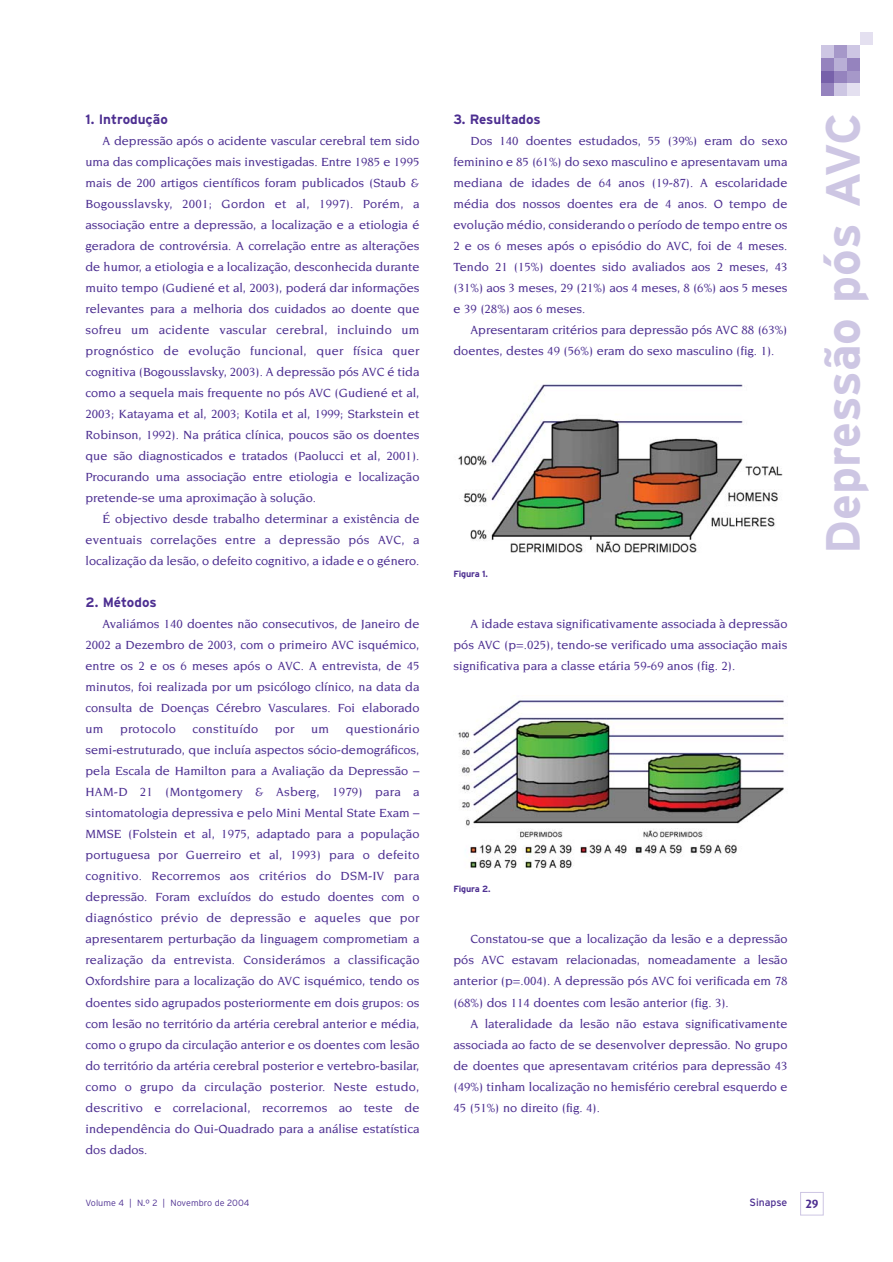
<style>
.page{position:relative;width:893px;height:1262px;background:#fff}
.page>*{position:absolute;margin:0;border:0;box-sizing:border-box;transform-origin:0 0}
.t1{font:700 48px "Interstate";color:#cdc6e3}
.t2{font:700 13.5px "Interstate";color:#4d2f91}
.t3{font:500 12.75px/21px "Novarese";color:#4d2f91;text-align:justify}
.t4{font:500 12.75px "Novarese";letter-spacing:.02em;color:#4d2f91}
.t5{font:700 12px "Dax";color:#4d2f91}
.t6{font:10.5px "Interstate";color:#4d2f91}
.t7{font:300 9px "Interstate";color:#4d2f91}
.t8{font:700 9px "Interstate";letter-spacing:-.02em;color:#4d2f91}
</style>
<div class="page">
<div style="left:821px;top:45px;width:13px;height:13px;background:#cdc6e3"></div>
<div style="left:834px;top:45px;width:13px;height:13px;background:#a698c9"></div>
<div style="left:834px;top:58px;width:13px;height:13px;background:#b9afd6"></div>
<div style="left:821px;top:58px;width:13px;height:13px;background:#9583be"></div>
<div style="left:821px;top:71px;width:13px;height:13px;background:#7761aa"></div>
<div style="left:834px;top:71px;width:13px;height:13px;background:#9583be"></div>
<div style="left:847px;top:45px;width:12px;height:13px;background:#cdc6e3"></div>
<div style="left:859px;top:33px;width:13px;height:12px;background:#e4e0f0"></div>
<div style="left:847px;top:58px;width:12px;height:13px;background:#9583be"></div>
<div style="left:847px;top:71px;width:12px;height:13px;background:#a698c9"></div>
<div style="left:821px;top:84px;width:13px;height:12px;background:#9583be"></div>
<div style="left:834px;top:84px;width:13px;height:12px;background:#cdc6e3"></div>
<div style="left:847px;top:84px;width:12px;height:12px;background:#e4e0f0"></div>
<div style="left:800px;top:1192px;width:23px;height:23px;border:1px solid #cdc6e3"></div>
<img style="left:458px;top:384px;width:325px;height:169px">
<img style="left:458px;top:700px;width:326px;height:169px">
<p class="t2" style="left:85px;top:114px;width:84px">1. Introdução</p>
<p class="t3" style="left:85px;top:131px;width:335px;text-indent:17px">A depressão após o acidente vascular cerebral tem sido uma das complicações mais investigadas. Entre 1985 e 1995 mais de 200 artigos científicos foram publicados (Staub &amp; Bogousslavsky, 2001; Gordon et al, 1997). Porém, a associação entre a depressão, a localização e a etiologia é geradora de controvérsia. A correlação entre as alterações de humor, a etiologia e a localização, desconhecida durante muito tempo (Gudiené et al, 2003), poderá dar informações relevantes para a melhoria dos cuidados ao doente que sofreu um acidente vascular cerebral, incluindo um prognóstico de evolução funcional, quer física quer cognitiva (Bogousslavsky, 2003). A depressão pós AVC é tida como a sequela mais frequente no pós AVC (Gudiené et al, 2003; Katayama et al, 2003; Kotila et al, 1999; Starkstein et Robinson, 1992). Na prática clínica, poucos são os doentes que são diagnosticados e tratados (Paolucci et al, 2001).<br>Procurando uma associação entre etiologia e localização pretende-se uma aproximação à solução.</p>
<p class="t3" style="left:85px;top:509px;width:335px;text-indent:17px">É objectivo desde trabalho determinar a existência de eventuais correlações entre a depressão pós AVC, a localização da lesão, o defeito cognitivo, a idade e o género.</p>
<p class="t2" style="left:85px;top:597px;width:73px">2. Métodos</p>
<p class="t3" style="left:85px;top:614px;width:335px;text-indent:17px">Avaliámos 140 doentes não consecutivos, de Janeiro de 2002 a Dezembro de 2003, com o primeiro AVC isquémico, entre os 2 e os 6 meses após o AVC. A entrevista, de 45 minutos, foi realizada por um psicólogo clínico, na data da consulta de Doenças Cérebro Vasculares. Foi elaborado um</p>
<p class="t4" style="left:120px;top:724px;width:57px">protocolo</p>
<p class="t4" style="left:193px;top:724px;width:67px">constituído</p>
<p class="t3" style="left:275px;top:719px;width:21px">por</p>
<p class="t3" style="left:311px;top:719px;width:19px">um</p>
<p class="t3" style="left:85px;top:719px;width:335px;text-indent:260px">questionário semi-estruturado, que incluía aspectos sócio-demográficos, pela Escala de Hamilton para a Avaliação da Depressão – HAM-D 21 (Montgomery &amp; Asberg, 1979) para a sintomatologia depressiva e pelo Mini Mental State Exam – MMSE (Folstein et al, 1975, adaptado para a população portuguesa por Guerreiro et al, 1993) para o defeito cognitivo. Recorremos aos critérios do DSM-IV para depressão. Foram excluídos do estudo doentes com o diagnóstico prévio de depressão e aqueles que por apresentarem perturbação da linguagem comprometiam a realização da entrevista. Considerámos a classificação Oxfordshire para a localização do AVC isquémico, tendo os doentes sido agrupados posteriormente em dois grupos: os com lesão no território da artéria cerebral anterior e média, como o grupo da circulação anterior e os doentes com lesão do território da artéria cerebral posterior e vertebro-basilar, como o grupo da circulação posterior. Neste estudo, descritivo e correlacional, recorremos ao teste de independência do Qui-Quadrado para a análise estatística dos dados.</p>
<p class="t2" style="left:453px;top:114px;width:89px">3. Resultados</p>
<p class="t3" style="left:453px;top:131px;width:335px;text-indent:17px">Dos 140 doentes estudados, 55 (39%) eram do sexo feminino e 85 (61%) do sexo masculino e apresentavam uma mediana de idades de 64 anos (19-87). A escolaridade média dos nossos doentes era de 4 anos. O tempo de evolução médio, considerando o período de tempo entre os 2 e os 6 meses após o episódio do AVC, foi de 4 meses.<br>Tendo 21 (15%) doentes sido avaliados aos 2 meses, 43 (31%) aos 3 meses, 29 (21%) aos 4 meses, 8 (6%) aos 5 meses e 39 (28%) aos 6 meses.</p>
<p class="t3" style="left:453px;top:320px;width:335px;text-indent:17px">Apresentaram critérios para depressão pós AVC 88 (63%) doentes, destes 49 (56%) eram do sexo masculino (fig. 1).</p>
<p class="t8" style="left:453px;top:570px;width:36px">Figura 1.</p>
<p class="t3" style="left:453px;top:614px;width:335px;text-indent:17px">A idade estava significativamente associada à depressão pós AVC (p=.025), tendo-se verificado uma associação mais significativa para a classe etária 59-69 anos (fig. 2).</p>
<p class="t8" style="left:453px;top:886px;width:39px">Figura 2.</p>
<p class="t3" style="left:453px;top:929px;width:335px;text-indent:17px">Constatou-se que a localização da lesão e a depressão pós AVC estavam relacionadas, nomeadamente a lesão anterior (p=.004). A depressão pós AVC foi verificada em 78 (68%) dos 114 doentes com lesão anterior (fig. 3).</p>
<p class="t3" style="left:453px;top:1013px;width:335px;text-indent:17px">A lateralidade da lesão não estava significativamente associada ao facto de se desenvolver depressão. No grupo de doentes que apresentavam critérios para depressão 43 (49%) tinham localização no hemisfério cerebral esquerdo e 45 (51%) no direito (fig. 4).</p>
<h1 class="t1" style="left:825px;top:554px;width:443px;rotate:-90deg">Depressão pós AVC</h1>
<p class="t7" style="left:85px;top:1199px;width:165px">Volume 4 | N.º 2 | Novembro de 2004</p>
<p class="t6" style="left:749px;top:1198px;width:39px">Sinapse</p>
<p class="t5" style="left:805px;top:1198px;width:15px">29</p>
</div>
